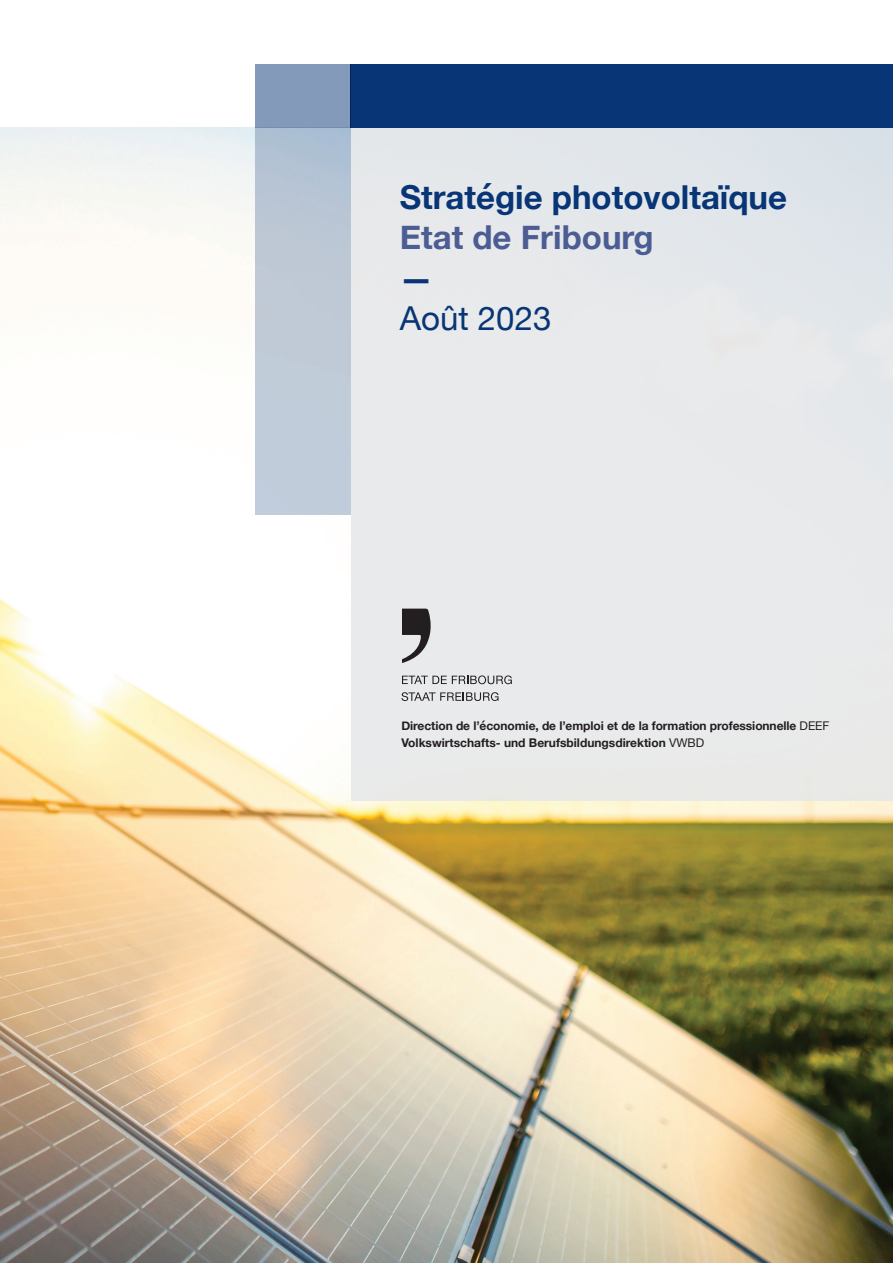
<style>
.page{position:relative;width:893px;height:1263px;background:#fff}
.page>*{position:absolute;margin:0;border:0;box-sizing:border-box;transform-origin:0 0}
.t1{font:700 33px "Helvetica Neue";color:#083575}
.t2{font:700 33px "Helvetica Neue";color:#4c5d93}
.t3{font:33px "Helvetica Neue";color:#083575}
.t4{font:700 12px/16.5px "Helvetica Neue";letter-spacing:-.005em;color:#231f20}
.s1{font-weight:400}
</style>
<div class="page">
<img style="left:0;top:128px;width:893px;height:1135px">
<div style="left:351px;top:128px;width:542px;height:672px;background:#e6e7e9"></div>
<div style="left:351px;top:64px;width:542px;height:64px;background:#083575"></div>
<div style="left:255px;top:64px;width:96px;height:64px;background:#839aba"></div>
<div style="left:255px;top:128px;width:96px;height:386px;background:linear-gradient(to bottom,#b3c2d2,#c5cfdc)"></div>
<svg style="left:402px;top:608px;width:29px;height:55px"></svg>
<svg style="left:402px;top:675px;width:110px;height:9px"></svg>
<svg style="left:401px;top:692px;width:98px;height:9px"></svg>
<h1 class="t1" style="left:400px;top:171px;width:389px">Stratégie photovoltaïque</h1>
<h1 class="t2" style="left:400px;top:211px;width:255px">Etat de Fribourg</h1>
<h1 class="t1" style="left:400px;top:252px;width:34px">—</h1>
<h1 class="t3" style="left:400px;top:295px;width:153px">Août 2023</h1>
<p class="t4" style="left:401px;top:718px;width:429px">Direction de l’économie, de l’emploi et de la formation professionnelle <span class="s1">DEEF<br></span>Volkswirtschafts- und Berufsbildungsdirektion <span class="s1">VWBD</span></p>
</div>
